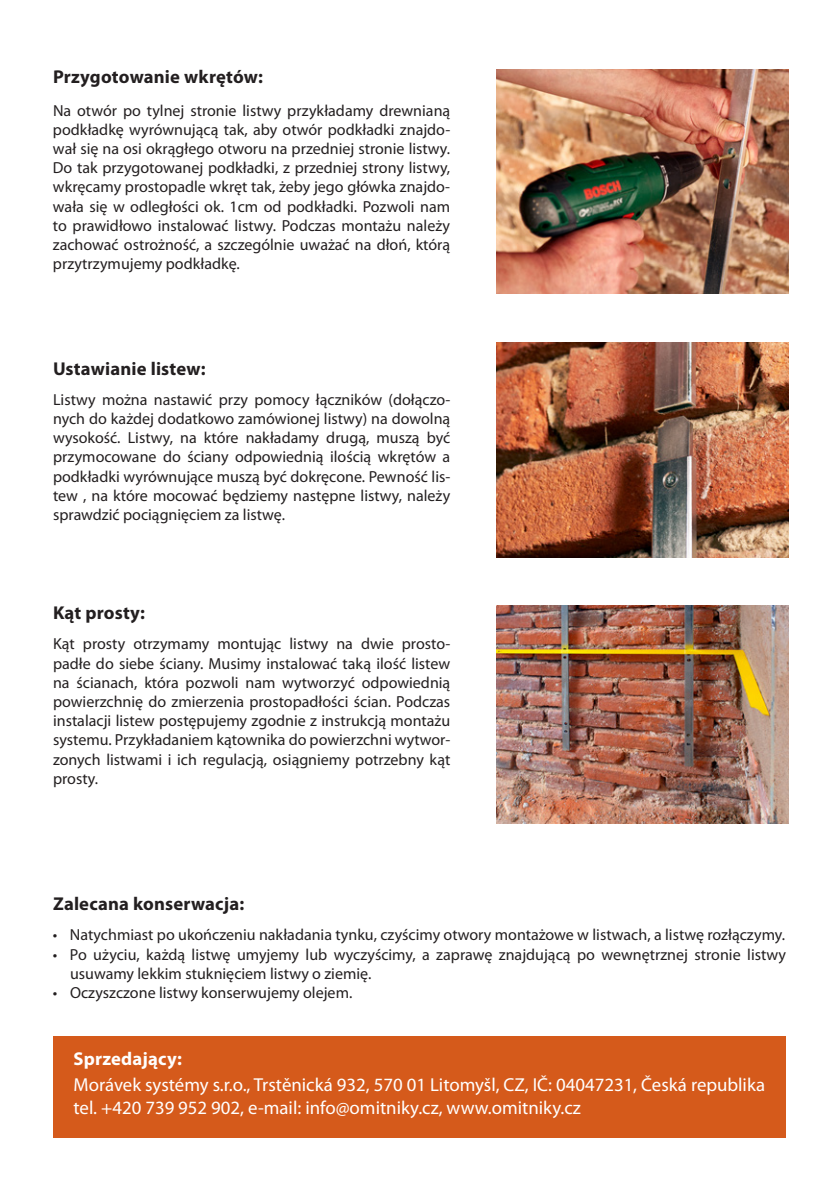
<style>
.page{position:relative;width:840px;height:1191px;background:#fff}
.page>*{position:absolute;margin:0;border:0;box-sizing:border-box;transform-origin:0 0}
.t1{font:18.8px/22.6px "Myriad Pro";color:#fff}
.t2{font:700 18.6px "Myriad Pro";letter-spacing:.01em;color:#231f20}
.t3{font:700 18.6px "Myriad Pro";letter-spacing:.01em;color:#fff}
.t4{font:16px/19.2px "Myriad Pro";color:#231f20;text-align:justify}
</style>
<div class="page">
<img style="left:496px;top:69px;width:292px;height:224px">
<img style="left:496px;top:342px;width:292px;height:216px">
<img style="left:496px;top:605px;width:292px;height:218px">
<div style="left:54px;top:1036px;width:731px;height:102px;background:#d55a1b"></div>
<p class="t2" style="left:53px;top:65px;width:211px">Przygotowanie wkrętów:</p>
<p class="t4" style="left:53px;top:100px;width:398px">Na otwór po tylnej stronie listwy przykładamy drewnianą podkładkę wyrównującą tak, aby otwór podkładki znajdo&shy;wał się na osi okrągłego otworu na przedniej stronie listwy.<br>Do tak przygotowanej podkładki, z przedniej strony listwy, wkręcamy prostopadle wkręt tak, żeby jego główka znajdo&shy;wała się w odległości ok. 1cm od podkładki. Pozwoli nam to prawidłowo instalować listwy. Podczas montażu należy zachować ostrożność, a szczególnie uważać na dłoń, którą przytrzymujemy podkładkę.</p>
<p class="t2" style="left:53px;top:356px;width:154px">Ustawianie listew:</p>
<p class="t4" style="left:53px;top:389px;width:398px">Listwy można nastawić przy pomocy łączników (dołączo&shy;nych do każdej dodatkowo zamówionej listwy) na dowolną wysokość. Listwy, na które nakładamy drugą, muszą być przymocowane do ściany odpowiednią ilością wkrętów a podkładki wyrównujące muszą być dokręcone. Pewność lis&shy;tew , na które mocować będziemy następne listwy, należy sprawdzić pociągnięciem za listwę.</p>
<p class="t2" style="left:53px;top:601px;width:93px">Kąt prosty:</p>
<p class="t4" style="left:53px;top:634px;width:398px">Kąt prosty otrzymamy montując listwy na dwie prosto&shy;padłe do siebe ściany. Musimy instalować taką ilość listew na ścianach, która pozwoli nam wytworzyć odpowiednią powierzchnię do zmierzenia prostopadłości ścian. Podczas instalacji listew postępujemy zgodnie z instrukcją montażu systemu. Przykładaniem kątownika do powierzchni wytwor&shy;zonych listwami i ich regulacją, osiągniemy potrzebny kąt prosty.</p>
<p class="t2" style="left:53px;top:891px;width:193px">Zalecana konserwacja:</p>
<p class="t4" style="left:53px;top:925px;width:733px">• Natychmiast po ukończeniu nakładania tynku, czyścimy otwory montażowe w listwach, a listwę rozłączymy.</p>
<p class="t4" style="left:70px;top:944px;width:717px;text-indent:-17px">• Po użyciu, każdą listwę umyjemy lub wyczyścimy, a zaprawę znajdującą po wewnętrznej stronie listwy usuwamy lekkim stuknięciem listwy o ziemię.</p>
<p class="t4" style="left:53px;top:983px;width:301px">• Oczyszczone listwy konserwujemy olejem.</p>
<p class="t3" style="left:73px;top:1047px;width:110px">Sprzedający:</p>
<p class="t1" style="left:73px;top:1073px;width:693px">Morávek systémy s.r.o., Trstěnická 932, 570 01 Litomyšl, CZ, IČ: 04047231, Česká republika tel. +420 739 952 902, e-mail: info@omitniky.cz, www.omitniky.cz</p>
</div>
